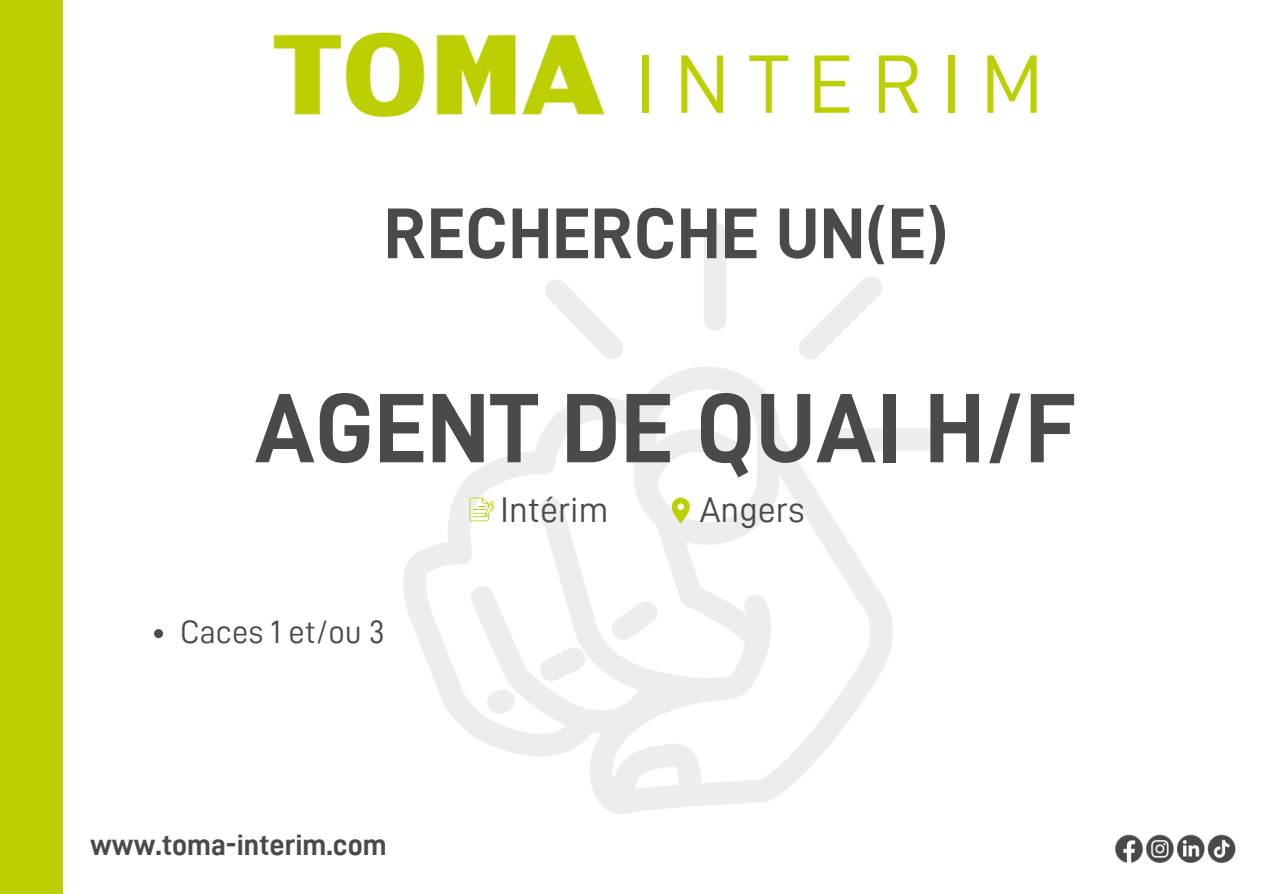
<style>
.page{position:relative;width:1263px;height:894px;background:#fff}
.page>*{position:absolute;margin:0;border:0;box-sizing:border-box;transform-origin:0 0}
.t1{font:99px "D DIN Bold";color:#4a4a49}
.t2{font:83.1px "D DIN";letter-spacing:.23em;color:#bccf00}
.t3{font:72px "D DIN Bold";color:#4a4a49}
.t4{font:36px "D DIN";color:#4a4a49}
.t5{font:32.4px "D DIN";color:#4a4a49}
.t6{font:29.55px "D DIN Bold";color:#4a4a49}
</style>
<div class="page">
<div style="left:0;top:0;width:63px;height:893px;background:#bccf00"></div>
<img style="left:273px;top:32px;width:332px;height:85px">
<img style="left:1115px;top:834px;width:121px;height:29px">
<svg style="left:672px;top:497px;width:18px;height:26px"></svg>
<svg style="left:469px;top:497px;width:25px;height:24px"></svg>
<svg style="left:154px;top:629px;width:9px;height:9px"></svg>
<p class="t2" style="left:635px;top:44px;width:410px">INTERIM</p>
<p class="t3" style="left:384px;top:198px;width:566px">RECHERCHE UN(E)</p>
<p class="t1" style="left:255px;top:380px;width:824px">AGENT DE QUAI H/F</p>
<p class="t4" style="left:500px;top:492px;width:110px">Intérim</p>
<p class="t4" style="left:700px;top:492px;width:106px">Angers</p>
<p class="t5" style="left:180px;top:615px;width:206px">Caces 1 et/ou 3</p>
<p class="t6" style="left:90px;top:830px;width:298px">www.toma-interim.com</p>
</div>
